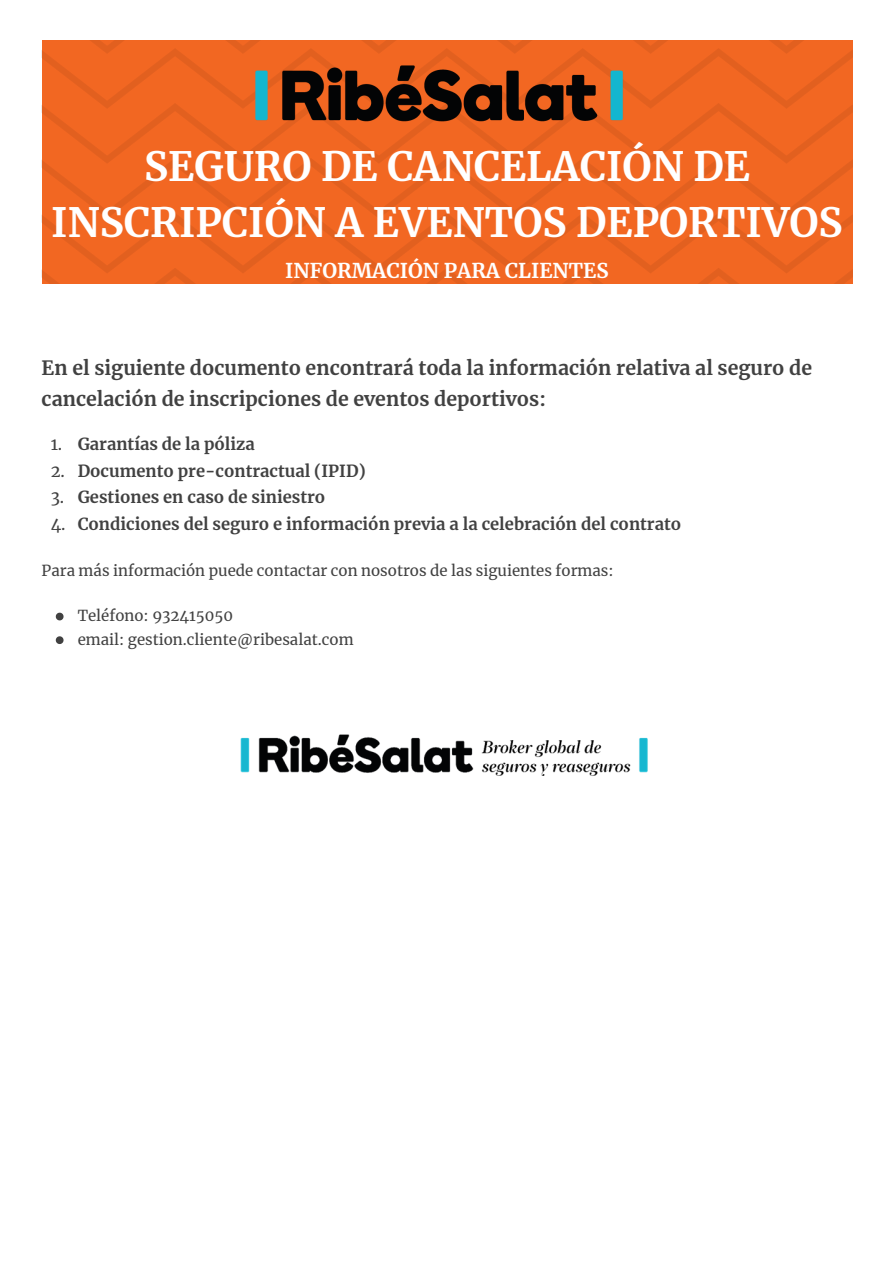
<style>
.page{position:relative;width:894px;height:1263px;background:#fff}
.page>*{position:absolute;margin:0;border:0;box-sizing:border-box;transform-origin:0 0}
.t1{font:700 39.9px "Merriweather";color:#fff}
.t2{font:700 20.25px "Merriweather";color:#fff}
.t3{font:700 19.5px/31.5px "Merriweather";color:#414141}
.t4{font:700 16.5px "Merriweather";color:#414141}
.t5{font:15px "Merriweather";color:#414141}
.s1{font-weight:400}
</style>
<div class="page">
<img style="left:42px;top:40px;width:810px;height:244px">
<img style="left:237px;top:40px;width:394px;height:98px">
<svg style="left:56px;top:613px;width:7px;height:7px"></svg>
<svg style="left:56px;top:636px;width:7px;height:8px"></svg>
<img style="left:240px;top:734px;width:408px;height:42px">
<p class="t1" style="left:144px;top:142px;width:607px">SEGURO DE CANCELACIÓN DE</p>
<p class="t1" style="left:51px;top:198px;width:792px">INSCRIPCIÓN A EVENTOS DEPORTIVOS</p>
<p class="t2" style="left:285px;top:258px;width:325px">INFORMACIÓN PARA CLIENTES</p>
<p class="t3" style="left:42px;top:352px;width:771px">En el siguiente documento encontrará toda la información relativa al seguro de cancelación de inscripciones de eventos deportivos:</p>
<p class="t4" style="left:51px;top:434px;width:206px"><span class="s1">1.</span> Garantías de la póliza</p>
<p class="t4" style="left:51px;top:461px;width:316px"><span class="s1">2.</span> Documento pre-contractual (IPID)</p>
<p class="t4" style="left:51px;top:487px;width:276px"><span class="s1">3.</span> Gestiones en caso de siniestro</p>
<p class="t4" style="left:51px;top:514px;width:632px"><span class="s1">4.</span> Condiciones del seguro e información previa a la celebración del contrato</p>
<p class="t5" style="left:42px;top:561px;width:573px">Para más información puede contactar con nosotros de las siguientes formas:</p>
<p class="t5" style="left:78px;top:606px;width:157px">Teléfono: 932415050</p>
<p class="t5" style="left:78px;top:630px;width:277px">email: gestion.cliente@ribesalat.com</p>
</div>
